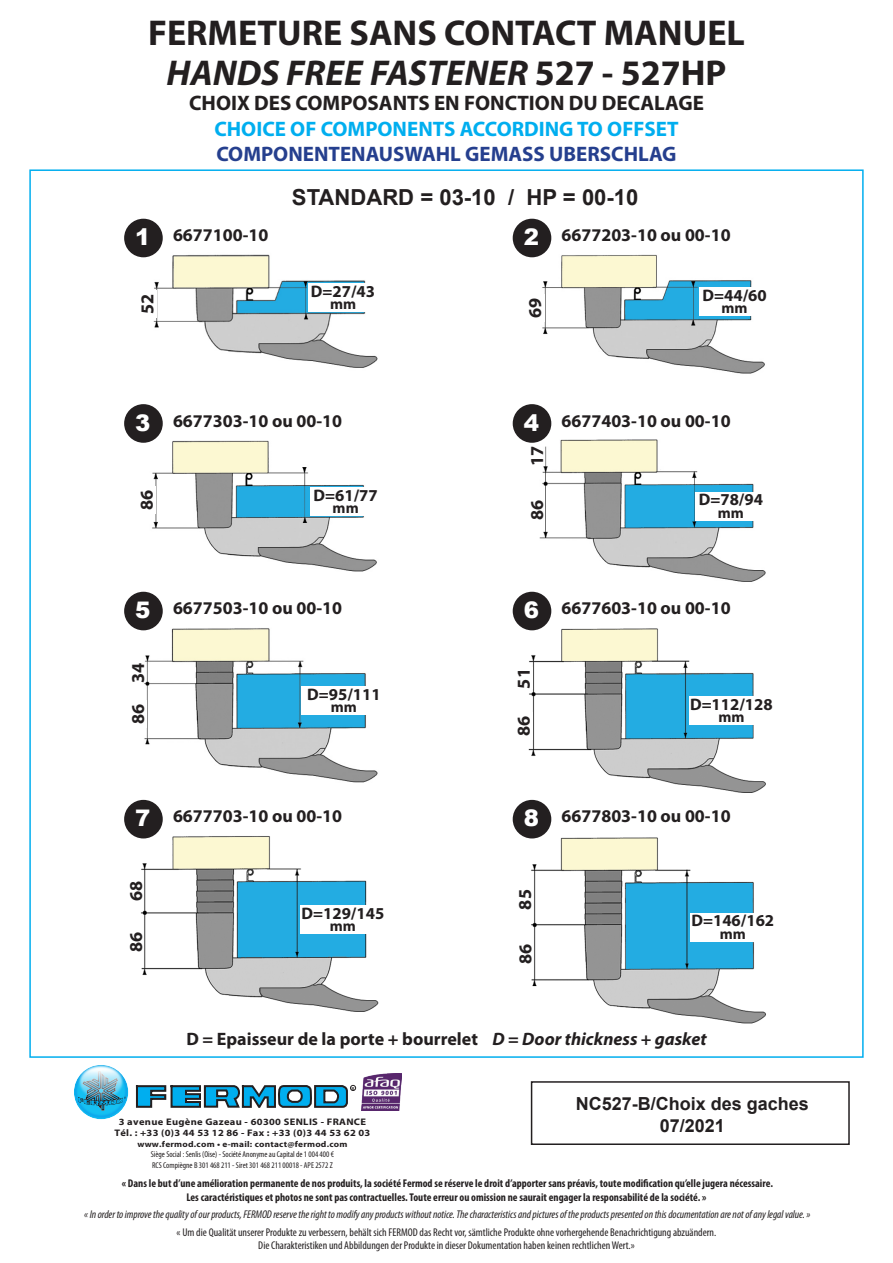
<style>
.page{position:relative;width:893px;height:1263px;background:#fff}
.page>*{position:absolute;margin:0;border:0;box-sizing:border-box;transform-origin:0 0}
.t1{font:700 36px "Myriad Pro";color:#231f20}
.t2{font:italic 700 36px "Myriad Pro";color:#231f20}
.t3{font:900 22.8px "Arial";color:#fff}
.t4{font:700 22.05px "Arial";color:#231f20}
.t5{font:700 21px "Myriad Pro";color:#231f20}
.t6{font:700 21px "Myriad Pro";color:#00aeef}
.t7{font:700 21px "Myriad Pro";color:#253f8e}
.t8{font:700 18.15px "Myriad Pro";color:#231f20}
.t9{font:700 18px "Myriad Pro";color:#231f20}
.t10{font:700 18px "Arial";color:#231f20}
.t11{font:700 16.65px "Myriad Pro";color:#231f20}
.t12{font:700 15.15px "Myriad Pro";color:#231f20}
.t13{font:700 condensed 11.25px "Myriad Pro";color:#231f20}
.t14{font:condensed 11.25px "Myriad Pro";color:#231f20}
.t15{font:italic condensed 11.25px "Myriad Pro";letter-spacing:-.005em;color:#231f20}
.Normal_e{font:700 9.6px "Myriad Pro";letter-spacing:.03em;color:#231f20;scale:1.1 1}
.Normal_e-2{font:condensed 8.55px "Myriad Pro";color:#231f20}
.Normal_e-3{font:700 8.55px "Myriad Pro";letter-spacing:.025em;color:#231f20;scale:1.1 1}
.t16{font:700 4.5px "Times New Roman";color:#231f20}
.s1{font-style:normal}
.s2{font-style:italic}
</style>
<div class="page">
<img style="left:137px;top:245px;width:241px;height:123px">
<div style="left:140px;top:290px;width:17px;height:28px;background:#fff"></div>
<div style="left:308px;top:283px;width:70px;height:29px;background:#fff"></div>
<img style="left:530px;top:246px;width:235px;height:128px">
<div style="left:699px;top:287px;width:71px;height:28px;background:#fff"></div>
<div style="left:528px;top:294px;width:16px;height:28px;background:#fff"></div>
<img style="left:138px;top:440px;width:239px;height:132px">
<div style="left:310px;top:487px;width:71px;height:28px;background:#fff"></div>
<div style="left:139px;top:486px;width:17px;height:28px;background:#fff"></div>
<img style="left:521px;top:428px;width:245px;height:167px">
<div style="left:696px;top:492px;width:70px;height:28px;background:#fff"></div>
<img style="left:124px;top:616px;width:254px;height:167px">
<div style="left:302px;top:686px;width:84px;height:28px;background:#fff"></div>
<div style="left:130px;top:700px;width:17px;height:28px;background:#fff"></div>
<img style="left:131px;top:834px;width:248px;height:178px">
<div style="left:301px;top:905px;width:84px;height:29px;background:#fff"></div>
<img style="left:515px;top:829px;width:251px;height:195px">
<div style="left:690px;top:913px;width:85px;height:28px;background:#fff"></div>
<img style="left:514px;top:618px;width:252px;height:175px">
<div style="left:689px;top:696px;width:85px;height:28px;background:#fff"></div>
<div style="left:516px;top:712px;width:17px;height:28px;background:#fff"></div>
<div style="left:516px;top:667px;width:17px;height:21px;background:#fff"></div>
<div style="left:124px;top:219px;width:39px;height:38px;background:#231f20;border-radius:50%"></div>
<div style="left:513px;top:219px;width:38px;height:38px;background:#231f20;border-radius:50%"></div>
<div style="left:124px;top:404px;width:39px;height:39px;background:#231f20;border-radius:50%"></div>
<div style="left:513px;top:404px;width:38px;height:39px;background:#231f20;border-radius:50%"></div>
<div style="left:124px;top:592px;width:39px;height:38px;background:#231f20;border-radius:50%"></div>
<div style="left:513px;top:592px;width:38px;height:38px;background:#231f20;border-radius:50%"></div>
<div style="left:124px;top:800px;width:39px;height:38px;background:#231f20;border-radius:50%"></div>
<div style="left:513px;top:800px;width:38px;height:38px;background:#231f20;border-radius:50%"></div>
<div style="left:531px;top:1081px;width:319px;height:64px;border:2px solid #231f20"></div>
<svg style="left:135px;top:1084px;width:221px;height:24px"></svg>
<img style="left:74px;top:1082px;width:54px;height:37px">
<img style="left:76px;top:1065px;width:42px;height:36px">
<img style="left:78px;top:1071px;width:48px;height:39px">
<img style="left:362px;top:1074px;width:40px;height:37px">
<p class="t1" style="left:148px;top:9px;width:598px">FERMETURE SANS CONTACT MANUEL</p>
<p class="t2" style="left:166px;top:50px;width:561px">HANDS FREE FASTENER <span class="s1">527 - 527HP</span></p>
<p class="t5" style="left:189px;top:90px;width:516px">CHOIX DES COMPOSANTS EN FONCTION DU DECALAGE</p>
<p class="t6" style="left:214px;top:115px;width:466px">CHOICE OF COMPONENTS ACCORDING TO OFFSET</p>
<p class="t7" style="left:216px;top:140px;width:462px">COMPONENTENAUSWAHL GEMASS UBERSCHLAG</p>
<p class="t4" style="left:292px;top:182px;width:348px">STANDARD = 03-10 / HP = 00-10</p>
<p class="t3" style="left:135px;top:221px;width:17px">1</p>
<p class="t9" style="left:173px;top:223px;width:97px">6677100-10</p>
<p class="t3" style="left:524px;top:221px;width:17px">2</p>
<p class="t9" style="left:562px;top:223px;width:171px">6677203-10 ou 00-10</p>
<p class="t8" style="left:135px;top:314px;width:22px;rotate:-90deg">52</p>
<p class="t11" style="left:311px;top:280px;width:66px">D=27/43</p>
<p class="t12" style="left:330px;top:294px;width:28px">mm</p>
<p class="t11" style="left:702px;top:284px;width:66px">D=44/60</p>
<p class="t8" style="left:523px;top:318px;width:22px;rotate:-90deg">69</p>
<p class="t12" style="left:722px;top:298px;width:28px">mm</p>
<p class="t3" style="left:135px;top:406px;width:17px">3</p>
<p class="t9" style="left:173px;top:409px;width:171px">6677303-10 ou 00-10</p>
<p class="t3" style="left:524px;top:406px;width:17px">4</p>
<p class="t9" style="left:562px;top:409px;width:171px">6677403-10 ou 00-10</p>
<p class="t8" style="left:135px;top:510px;width:22px;rotate:-90deg">86</p>
<p class="t11" style="left:314px;top:484px;width:66px">D=61/77</p>
<p class="t12" style="left:333px;top:498px;width:28px">mm</p>
<p class="t8" style="left:525px;top:466px;width:22px;rotate:-90deg">17</p>
<p class="t11" style="left:699px;top:489px;width:66px">D=78/94</p>
<p class="t8" style="left:525px;top:520px;width:22px;rotate:-90deg">86</p>
<p class="t12" style="left:718px;top:503px;width:28px">mm</p>
<p class="t3" style="left:135px;top:594px;width:17px">5</p>
<p class="t9" style="left:173px;top:596px;width:171px">6677503-10 ou 00-10</p>
<p class="t3" style="left:524px;top:594px;width:17px">6</p>
<p class="t9" style="left:562px;top:596px;width:171px">6677603-10 ou 00-10</p>
<p class="t8" style="left:126px;top:683px;width:22px;rotate:-90deg">34</p>
<p class="t8" style="left:126px;top:724px;width:22px;rotate:-90deg">86</p>
<p class="t11" style="left:307px;top:683px;width:75px">D=95/111</p>
<p class="t12" style="left:331px;top:697px;width:28px">mm</p>
<p class="t8" style="left:512px;top:688px;width:22px;rotate:-90deg">51</p>
<p class="t8" style="left:512px;top:736px;width:22px;rotate:-90deg">86</p>
<p class="t11" style="left:690px;top:693px;width:84px">D=112/128</p>
<p class="t12" style="left:718px;top:707px;width:28px">mm</p>
<p class="t3" style="left:135px;top:802px;width:17px">7</p>
<p class="t9" style="left:173px;top:804px;width:171px">6677703-10 ou 00-10</p>
<p class="t3" style="left:524px;top:802px;width:17px">8</p>
<p class="t9" style="left:562px;top:804px;width:171px">6677803-10 ou 00-10</p>
<p class="t8" style="left:124px;top:901px;width:22px;rotate:-90deg">68</p>
<p class="t8" style="left:124px;top:952px;width:22px;rotate:-90deg">86</p>
<p class="t11" style="left:302px;top:902px;width:84px">D=129/145</p>
<p class="t12" style="left:330px;top:916px;width:28px">mm</p>
<p class="t8" style="left:513px;top:909px;width:22px;rotate:-90deg">85</p>
<p class="t8" style="left:514px;top:964px;width:22px;rotate:-90deg">86</p>
<p class="t11" style="left:691px;top:910px;width:84px">D=146/162</p>
<p class="t12" style="left:720px;top:924px;width:28px">mm</p>
<p class="t9" style="left:186px;top:1027px;width:522px">D = Epaisseur de la porte + bourrelet <span class="s2">D = Door thickness + gasket</span></p>
<p class="t16" style="left:351px;top:1085px;width:5px">R</p>
<p class="Normal_e" style="left:119px;top:1116px;width:226px">3 avenue Eugène Gazeau - 60300 SENLIS - FRANCE</p>
<p class="Normal_e" style="left:114px;top:1126px;width:234px">Tél. : +33 (0)3 44 53 12 86 - Fax : +33 (0)3 44 53 62 03</p>
<p class="Normal_e-3" style="left:137px;top:1138px;width:193px">www.fermod.com • e-mail: contact@fermod.com</p>
<p class="Normal_e-2" style="left:151px;top:1149px;width:185px">Siège Social : Senlis (Oise) - Société Anonyme au Capital de 1 004 400 €</p>
<p class="Normal_e-2" style="left:152px;top:1160px;width:182px">RCS Compiègne B 301 468 211 - Siret 301 468 211 00018 - APE 2572 Z</p>
<p class="t10" style="left:576px;top:1091px;width:235px">NC527-B/Choix des gaches</p>
<p class="t10" style="left:660px;top:1113px;width:67px">07/2021</p>
<p class="t13" style="left:122px;top:1176px;width:653px">« Dans le but d’une amélioration permanente de nos produits, la société Fermod se réserve le droit d’apporter sans préavis, toute modification qu’elle jugera nécessaire.</p>
<p class="t13" style="left:186px;top:1190px;width:522px">Les caractéristiques et photos ne sont pas contractuelles. Toute erreur ou omission ne saurait engager la responsabilité de la société. »</p>
<p class="t15" style="left:84px;top:1208px;width:728px">« In order to improve the quality of our products, FERMOD reserve the right to modify any products without notice. The characteristics and pictures of the products presented on this documentation are not of any legal value. »</p>
<p class="t14" style="left:177px;top:1225px;width:541px">« Um die Qualität unserer Produkte zu verbessern, behält sich FERMOD das Recht vor, sämtliche Produkte ohne vorhergehende Benachrichtigung abzuändern.</p>
<p class="t14" style="left:258px;top:1239px;width:378px">Die Charakteristiken und Abbildungen der Produkte in dieser Dokumentation haben keinen rechtlichen Wert.»</p>
</div>
